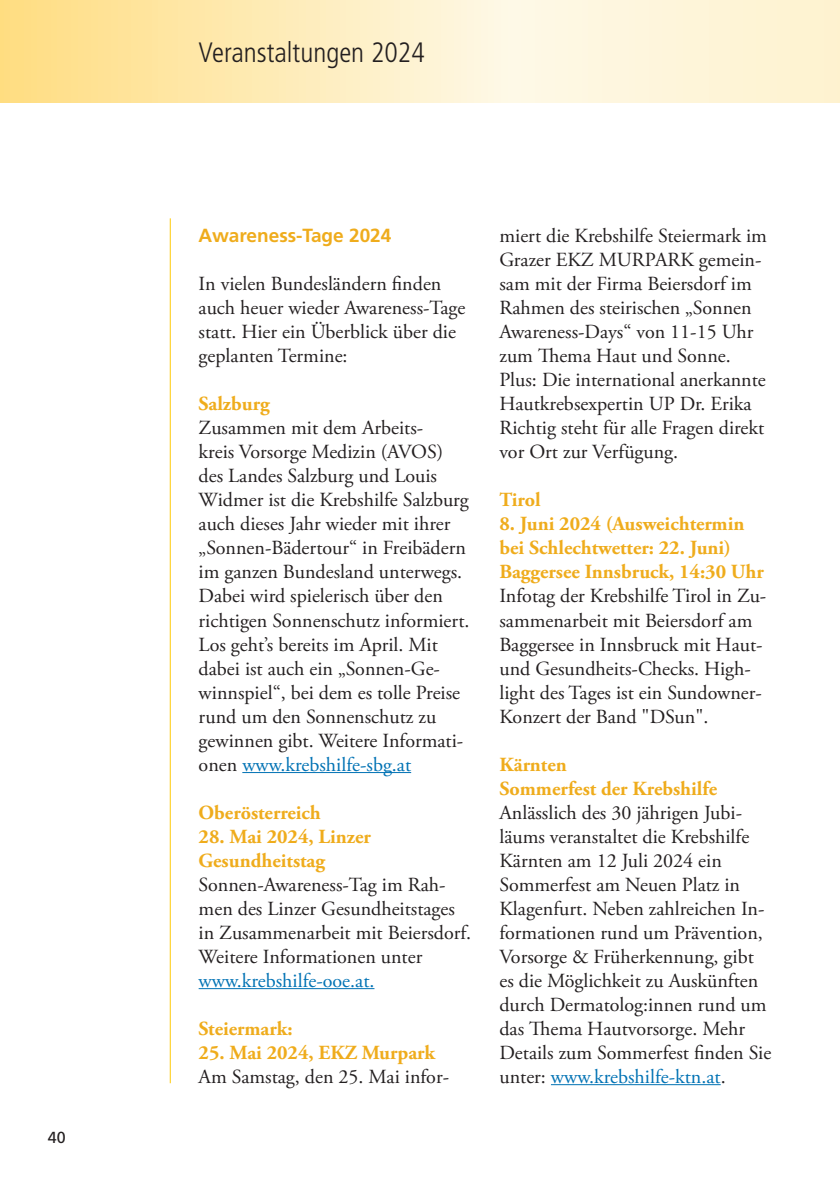
<style>
.page{position:relative;width:840px;height:1191px;background:#fff}
.page>*{position:absolute;margin:0;border:0;box-sizing:border-box;transform-origin:0 0}
.t1{font:300 condensed 28px "Frutiger LT Std";color:#231f20}
.t2{font:20px/24px "Adobe Garamond Pro";color:#231f20}
.t3{font:700 20px/24px "Adobe Garamond Pro";color:#efac1c}
.t4{font:20px "Adobe Garamond Pro";color:#0072b4}
.t5{font:700 19px "Frutiger LT Std";color:#efac1c}
.t6{font:16px "Frutiger LT Std";color:#231f20}
.s1{color:#0072b4}
</style>
<div class="page">
<svg style="left:0;top:0;width:839px;height:102px"></svg>
<hr style="left:170px;top:218px;width:1px;height:865px;background:#feca0a">
<hr style="left:242px;top:772px;width:169px;height:1px;background:#0072b4">
<hr style="left:198px;top:988px;width:176px;height:1px;background:#0072b4">
<hr style="left:550px;top:1084px;width:170px;height:1px;background:#0072b4">
<p class="t6" style="left:48px;top:1128px;width:19px">40</p>
<h1 class="t1" style="left:198px;top:36px;width:227px">Veranstaltungen 2024</h1>
<p class="t5" style="left:198px;top:225px;width:194px">Awareness-Tage 2024</p>
<p class="t2" style="left:198px;top:273px;width:268px">In vielen Bundesländern finden auch heuer wieder Awareness-Tage statt. Hier ein Überblick über die geplanten Termine:</p>
<p class="t3" style="left:198px;top:392px;width:73px">Salzburg</p>
<p class="t2" style="left:198px;top:417px;width:272px">Zusammen mit dem Arbeits-<br>kreis Vorsorge Medizin (AVOS) des Landes Salzburg und Louis<br>Widmer ist die Krebshilfe Salzburg auch dieses Jahr wieder mit ihrer „Sonnen-Bädertour“ in Freibädern im ganzen Bundesland unterwegs.<br>Dabei wird spielerisch über den richtigen Sonnenschutz informiert.<br>Los geht’s bereits im April. Mit dabei ist auch ein „Sonnen-Ge&shy;winnspiel“, bei dem es tolle Preise rund um den Sonnenschutz zu gewinnen gibt. Weitere Informati&shy;onen <span class="s1">www.krebshilfe-sbg.at</span></p>
<p class="t3" style="left:198px;top:800px;width:124px">Oberösterreich</p>
<p class="t3" style="left:198px;top:824px;width:174px">28. Mai 2024, Linzer<br>Gesundheitstag</p>
<p class="t2" style="left:198px;top:873px;width:274px">Sonnen-Awareness-Tag im Rah&shy;men des Linzer Gesundheitstages in Zusammenarbeit mit Beiersdorf.<br>Weitere Informationen unter</p>
<p class="t4" style="left:198px;top:968px;width:177px">www.krebshilfe-ooe.at.</p>
<p class="t3" style="left:198px;top:1016px;width:95px">Steiermark:</p>
<p class="t3" style="left:198px;top:1040px;width:238px">25. Mai 2024, EKZ Murpark</p>
<p class="t2" style="left:198px;top:1065px;width:252px">Am Samstag, den 25. Mai infor-</p>
<p class="t2" style="left:499px;top:225px;width:269px">miert die Krebshilfe Steiermark im<br>Grazer EKZ MURPARK gemein&shy;sam mit der Firma Beiersdorf im<br>Rahmen des steirischen „Sonnen<br>Awareness-Days“ von 11-15 Uhr zum Thema Haut und Sonne.<br>Plus: Die international anerkannte<br>Hautkrebsexpertin UP Dr. Erika<br>Richtig steht für alle Fragen direkt vor Ort zur Verfügung.</p>
<p class="t3" style="left:499px;top:488px;width:43px">Tirol</p>
<p class="t3" style="left:499px;top:512px;width:266px">8. Juni 2024 (Ausweichtermin bei Schlechtwetter: 22. Juni)<br>Baggersee Innsbruck, 14:30 Uhr</p>
<p class="t2" style="left:499px;top:585px;width:268px">Infotag der Krebshilfe Tirol in Zu&shy;sammenarbeit mit Beiersdorf am<br>Baggersee in Innsbruck mit Haut&shy;und Gesundheits-Checks. High&shy;light des Tages ist ein Sundowner-<br>Konzert der Band "DSun".</p>
<p class="t3" style="left:499px;top:752px;width:219px">Kärnten<br>Sommerfest der Krebshilfe</p>
<p class="t2" style="left:499px;top:801px;width:273px">Anlässlich des 30 jährigen Jubi&shy;läums veranstaltet die Krebshilfe<br>Kärnten am 12 Juli 2024 ein<br>Sommerfest am Neuen Platz in<br>Klagenfurt. Neben zahlreichen In&shy;formationen rund um Prävention,<br>Vorsorge &amp; Früherkennung, gibt es die Möglichkeit zu Auskünften durch Dermatolog:innen rund um das Thema Hautvorsorge. Mehr<br>Details zum Sommerfest finden Sie unter: <span class="s1">www.krebshilfe-ktn.at</span>.</p>
</div>
